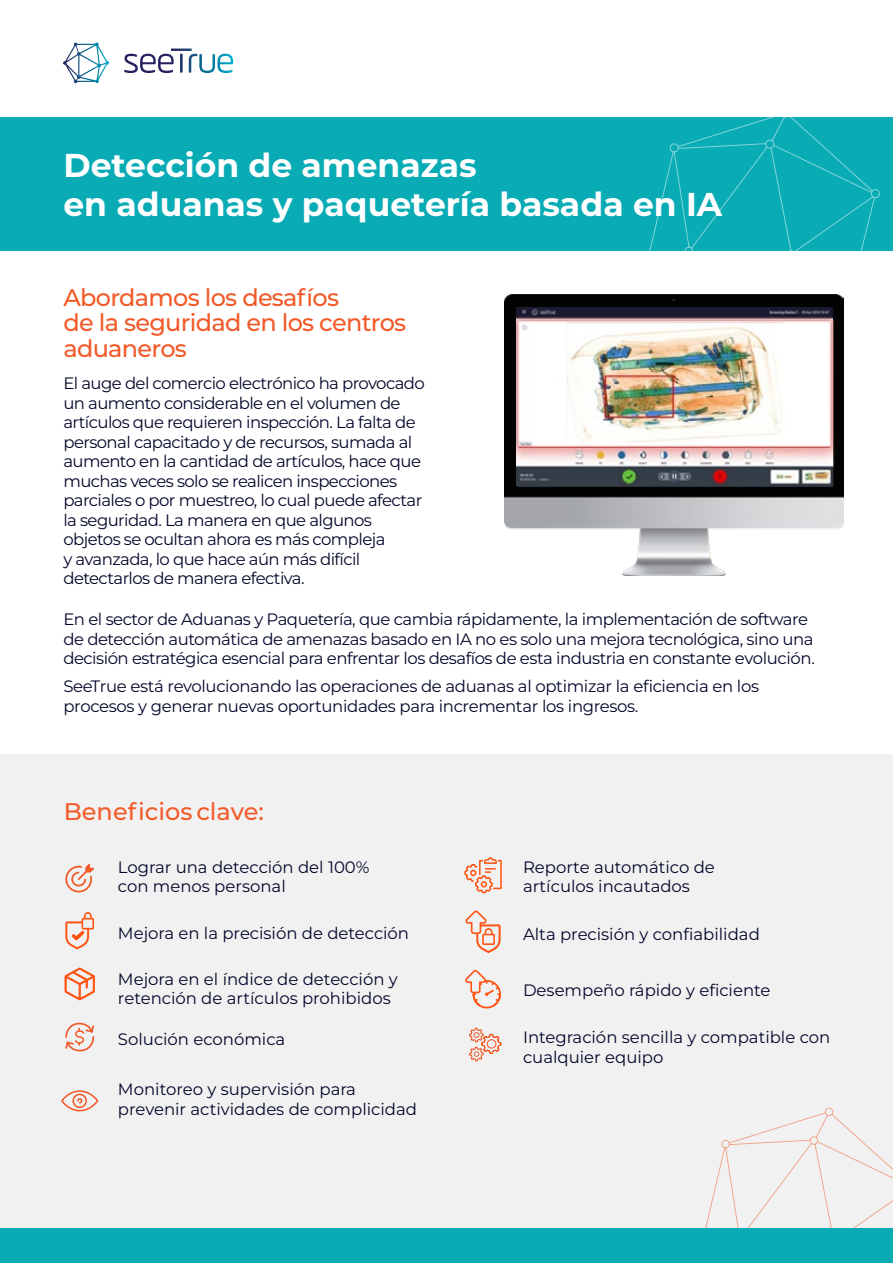
<style>
.page{position:relative;width:893px;height:1263px;background:#fff}
.page>*{position:absolute;margin:0;border:0;box-sizing:border-box;transform-origin:0 0}
.t1{font:700 33px/39px "Montserrat";color:#fff}
.t2{font:500 24px/25.5px "Montserrat";letter-spacing:-.03em;color:#f15a29}
.t3{font:500 24px "Montserrat";color:#f15a29}
.t4{font:16.5px/19.5px "Montserrat";letter-spacing:-.03em;color:#020629}
.t5{font:16.5px/19.5px "Montserrat";color:#020629}
</style>
<div class="page">
<div style="left:0;top:755px;width:893px;height:474px;background:#f1f1f1"></div>
<div style="left:0;top:117px;width:893px;height:134px;background:#09abb5"></div>
<svg style="left:695px;top:1107px;width:198px;height:122px"></svg>
<div style="left:0;top:1229px;width:893px;height:34px;background:#09abb5"></div>
<svg style="left:465px;top:970px;width:36px;height:39px"></svg>
<svg style="left:124px;top:49px;width:109px;height:24px"></svg>
<svg style="left:63px;top:43px;width:46px;height:40px"></svg>
<svg style="left:65px;top:1023px;width:29px;height:28px"></svg>
<svg style="left:65px;top:864px;width:29px;height:29px"></svg>
<svg style="left:649px;top:117px;width:231px;height:232px"></svg>
<svg style="left:469px;top:1028px;width:32px;height:33px"></svg>
<svg style="left:65px;top:912px;width:29px;height:37px"></svg>
<svg style="left:65px;top:967px;width:30px;height:33px"></svg>
<svg style="left:465px;top:910px;width:36px;height:43px"></svg>
<svg style="left:464px;top:857px;width:38px;height:37px"></svg>
<svg style="left:61px;top:1090px;width:37px;height:21px"></svg>
<img style="left:505px;top:294px;width:338px;height:281px">
<img style="left:516px;top:308px;width:317px;height:177px">
<h1 class="t1" style="left:63px;top:144px;width:660px">Detección de amenazas<br>en aduanas y paquetería basada en IA</h1>
<h2 class="t2" style="left:63px;top:284px;width:344px">Abordamos los desafíos<br>de la seguridad en los centros aduaneros</h2>
<p class="t4" style="left:63px;top:373px;width:363px">El auge del comercio electrónico ha provocado un aumento considerable en el volumen de artículos que requieren inspección. La falta de personal capacitado y de recursos, sumada al aumento en la cantidad de artículos, hace que muchas veces solo se realicen inspecciones parciales o por muestreo, lo cual puede afectar la seguridad. La manera en que algunos objetos se ocultan ahora es más compleja<br>y avanzada, lo que hace aún más difícil detectarlos de manera efectiva.</p>
<p class="t4" style="left:63px;top:609px;width:753px">En el sector de Aduanas y Paquetería, que cambia rápidamente, la implementación de software de detección automática de amenazas basado en IA no es solo una mejora tecnológica, sino una decisión estratégica esencial para enfrentar los desafíos de esta industria en constante evolución.</p>
<p class="t4" style="left:63px;top:676px;width:697px">SeeTrue está revolucionando las operaciones de aduanas al optimizar la eficiencia en los procesos y generar nuevas oportunidades para incrementar los ingresos.</p>
<h2 class="t3" style="left:64px;top:795px;width:202px">Beneficios clave:</h2>
<p class="t5" style="left:118px;top:857px;width:253px">Lograr una detección del 100% con menos personal</p>
<p class="t5" style="left:523px;top:857px;width:193px">Reporte automático de artículos incautados</p>
<p class="t5" style="left:118px;top:923px;width:293px">Mejora en la precisión de detección</p>
<p class="t5" style="left:523px;top:924px;width:238px">Alta precisión y confiabilidad</p>
<p class="t5" style="left:118px;top:968px;width:281px">Mejora en el índice de detección y retención de artículos prohibidos</p>
<p class="t5" style="left:523px;top:980px;width:249px">Desempeño rápido y eficiente</p>
<p class="t5" style="left:118px;top:1029px;width:169px">Solución económica</p>
<p class="t5" style="left:523px;top:1027px;width:309px">Integración sencilla y compatible con cualquier equipo</p>
<p class="t5" style="left:118px;top:1079px;width:300px">Monitoreo y supervisión para prevenir actividades de complicidad</p>
</div>
